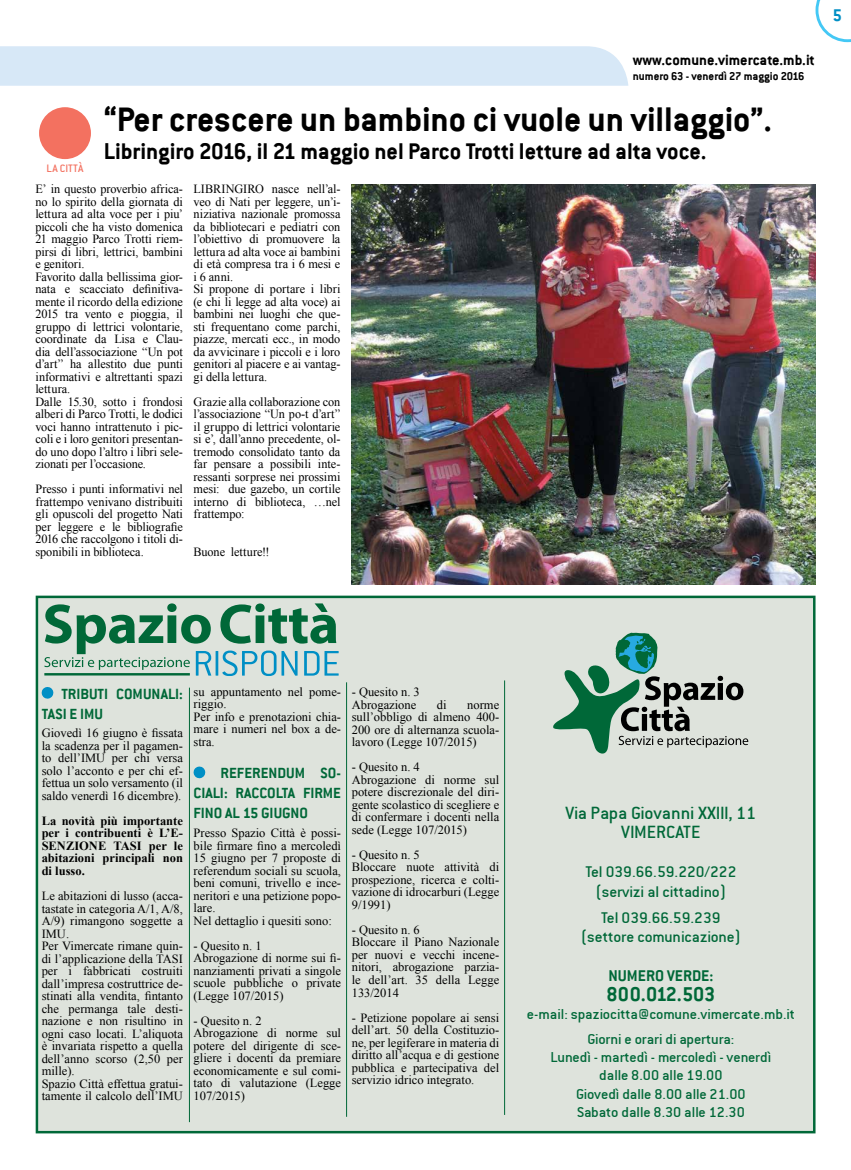
<style>
.page{position:relative;width:851px;height:1170px;background:#fff}
.page>*{position:absolute;margin:0;border:0;box-sizing:border-box;transform-origin:0 0}
.t1{font:700 37.5px "Conduit ITC";color:#000}
.t2{font:700 25px "Conduit ITC";color:#000}
.t3{font:700 22px "Conduit ITC";letter-spacing:-.005em;color:#006838}
.t4{font:19.62px/19.4px "Conduit ITC";color:#006838;text-align:center}
.t5{font:700 18.75px "Conduit ITC";color:#008fc5}
.t6{font:17.12px/19.4px "Conduit ITC";color:#006838;text-align:center}
.t7{font:700 17.12px "Conduit ITC";color:#006838}
.t8{font:700 16.25px/20px "Conduit ITC";color:#006838}
.t9{font:700 16.25px "Conduit ITC";color:#000}
.t10{font:15.88px/18.1px "Conduit ITC";color:#006838;text-align:center}
.t11{font:12.5px/12.5px "Times New Roman";color:#000}
.t12{font:700 12.5px/12.5px "Times New Roman";color:#000;text-align:justify}
.t13{font:700 12.5px "Conduit ITC";color:#000}
.t14{font:11.88px "Conduit ITC";color:#f37160}
</style>
<div class="page">
<div style="left:0;top:46px;width:628px;height:40px;background:#d7e8f7"></div>
<svg style="left:815px;top:0;width:35px;height:42px"></svg>
<div style="left:36px;top:595px;width:779px;height:538px;background:#dee3dc;border:2px solid #006838"></div>
<svg style="left:41px;top:687px;width:12px;height:11px"></svg>
<hr style="left:189px;top:687px;width:1px;height:434px;background:#006838">
<svg style="left:44px;top:603px;width:294px;height:73px"></svg>
<hr style="left:44px;top:673px;width:146px;height:2px;background:#006838">
<svg style="left:553px;top:632px;width:195px;height:122px"></svg>
<div style="left:39px;top:107px;width:52px;height:52px;background:#f37160;border-radius:50%"></div>
<img style="left:351px;top:184px;width:463px;height:400px">
<hr style="left:346px;top:682px;width:1px;height:434px;background:#006838">
<hr style="left:504px;top:680px;width:1px;height:434px;background:#006838">
<svg style="left:193px;top:766px;width:12px;height:12px"></svg>
<h3 class="t9" style="left:632px;top:51px;width:183px">www.comune.vimercate.mb.it</h3>
<p class="t13" style="left:632px;top:69px;width:173px">numero 63 - venerdì 27 maggio 2016</p>
<h1 class="t1" style="left:104px;top:97px;width:669px">“Per crescere un bambino ci vuole un villaggio”.</h1>
<h2 class="t2" style="left:104px;top:136px;width:604px">Libringiro 2016, il 21 maggio nel Parco Trotti letture ad alta voce.</h2>
<p class="t14" style="left:47px;top:162px;width:38px">LA CITTà</p>
<p class="t11" style="left:35px;top:182px;width:149px">E’ in questo proverbio africa&shy;no lo spirito della giornata di lettura ad alta voce per i piu’ piccoli che ha visto domenica<br>21 maggio Parco Trotti riem&shy;pirsi di libri, lettrici, bambini e genitori.<br>Favorito dalla bellissima gior&shy;nata e scacciato definitiva&shy;mente il ricordo della edizione<br>2015 tra vento e pioggia, il gruppo di lettrici volontarie, coordinate da Lisa e Clau&shy;dia dell’associazione “Un pot d’art” ha allestito due punti informativi e altrettanti spazi lettura.<br>Dalle 15.30, sotto i frondosi alberi di Parco Trotti, le dodici voci hanno intrattenuto i pic&shy;coli e i loro genitori presentan&shy;do uno dopo l’altro i libri sele&shy;zionati per l’occasione.</p>
<p class="t11" style="left:35px;top:482px;width:149px;text-align:justify">Presso i punti informativi nel frattempo venivano distribuiti gli opuscoli del progetto Nati per leggere e le bibliografie 2016 che raccolgono i titoli di&shy;sponibili in biblioteca.</p>
<p class="t11" style="left:193px;top:182px;width:148px">LIBRINGIRO nasce nell’al&shy;veo di Nati per leggere, un’i&shy;niziativa nazionale promossa da bibliotecari e pediatri con l’obiettivo di promuovere la lettura ad alta voce ai bambini di età compresa tra i 6 mesi e i 6 anni.<br>Si propone di portare i libri (e chi li legge ad alta voce) ai bambini nei luoghi che que&shy;sti frequentano come parchi, piazze, mercati ecc., in modo da avvicinare i piccoli e i loro genitori al piacere e ai vantag&shy;gi della lettura.</p>
<p class="t11" style="left:193px;top:395px;width:148px;text-align:justify">Grazie alla collaborazione con l’associazione “Un po-t d’art” il gruppo di lettrici volontarie si e’, dall’anno precedente, ol&shy;tremodo consolidato tanto da far pensare a possibili inte&shy;ressanti sorprese nei prossimi mesi: due gazebo, un cortile interno di biblioteca, …nel frattempo:</p>
<p class="t11" style="left:193px;top:545px;width:78px">Buone letture!!</p>
<h3 class="t5" style="left:832px;top:4px;width:11px">5</h3>
<h3 class="t8" style="left:42px;top:683px;width:143px;text-indent:20px">TRIBUTI COMUNALI:<br>TASI E IMU</h3>
<p class="t11" style="left:42px;top:726px;width:143px;text-align:justify">Giovedì 16 giugno è fissata la scadenza per il pagamen&shy;to dell’IMU per chi versa solo l’acconto e per chi ef&shy;fettua un solo versamento (il saldo venerdì 16 dicembre).</p>
<p class="t12" style="left:42px;top:814px;width:143px">La novità più importante per i contribuenti è l’e&shy;sen</p>
<p class="t12" style="left:42px;top:839px;width:143px;text-indent:72px">TASI per le abitazioni principali non di lusso.</p>
<p class="t11" style="left:42px;top:889px;width:143px">Le abitazioni di lusso (acca&shy;tastate in categoria A/1, A/8,<br>A/9) rimangono soggette a<br>IMU.<br>Per Vimercate rimane quin&shy;di l’applicazione della TASI per i fabbricati costruiti dall’impresa costruttrice de&shy;stinati alla vendita, fintanto che permanga tale desti&shy;nazione e non risultino in ogni caso locati. L’aliquota è invariata rispetto a quella dell’anno scorso (2,50 per mille).<br>Spazio Città effettua gratui&shy;tamente il calcolo dell’IMU</p>
<p class="t12" style="left:66px;top:839px;width:18px">zione</p>
<p class="t11" style="left:193px;top:685px;width:149px">su appuntamento nel pome&shy;riggio.<br>Per info e prenotazioni chia&shy;mare i numeri nel box a de&shy;stra.</p>
<h3 class="t8" style="left:193px;top:762px;width:149px;text-align:justify;text-indent:27px">REFERENDUM SO-CIALI: RACCOLTA FIRME FINO AL 15 GIUGNO</h3>
<p class="t11" style="left:193px;top:826px;width:149px">Presso Spazio Città è possi&shy;bile firmare fino a mercoledì<br>15 giugno per 7 proposte di referendum sociali su scuola, beni comuni, trivello e ince&shy;neritori e una petizione popo&shy;lare.<br>Nel dettaglio i quesiti sono:</p>
<p class="t11" style="left:193px;top:938px;width:149px">- Quesito n. 1<br>Abrogazione di norme sui fi&shy;nanziamenti privati a singole scuole pubbliche o private (Legge 107/2015)</p>
<p class="t11" style="left:193px;top:1013px;width:149px">- Quesito n. 2<br>Abrogazione di norme sul potere del dirigente di sce&shy;gliere i docenti da premiare economicamente e sul comi&shy;tato di valutazione (Legge<br>107/2015)</p>
<p class="t11" style="left:352px;top:685px;width:70px">- Quesito n. 3<br>Abrogazione</p>
<p class="t11" style="left:437px;top:698px;width:11px">di</p>
<p class="t11" style="left:352px;top:698px;width:149px;text-align:justify;text-indent:115px">norme sull’obbligo di almeno 400- 200 ore di alternanza scuola&shy;lavoro (Legge 107/2015)</p>
<p class="t11" style="left:352px;top:760px;width:149px">- Quesito n. 4<br>Abrogazione di norme sul potere discrezionale del diri&shy;gente scolastico di scegliere e di confermare i docenti nella sede (Legge 107/2015)</p>
<p class="t11" style="left:352px;top:848px;width:149px">- Quesito n. 5<br>Bloccare nuote attività di prospezione, ricerca e colti&shy;vazione di idrocarburi (Legge<br>9/1991)</p>
<p class="t11" style="left:352px;top:923px;width:149px">- Quesito n. 6<br>Bloccare il Piano Nazionale per nuovi e vecchi incene&shy;nitori, abrogazione parzia&shy;le dell’art. 35 della Legge<br>133/2014</p>
<p class="t11" style="left:352px;top:1010px;width:149px;text-align:justify">- Petizione popolare ai sensi dell’art. 50 della Costituzio&shy;ne, per legiferare in materia di diritto all’acqua e di gestione pubblica e partecipativa del servizio idrico integrato.</p>
<h3 class="t4" style="left:565px;top:803px;width:192px">Via Papa Giovanni XXIII, 11<br>VIMERCATE</h3>
<h3 class="t6" style="left:585px;top:862px;width:152px">Tel 039.66.59.220/222 (servizi al cittadino)</h3>
<h3 class="t6" style="left:581px;top:907px;width:161px">Tel 039.66.59.239 (settore comunicazione)</h3>
<h3 class="t7" style="left:608px;top:965px;width:106px">NUMERO VERDE:</h3>
<h3 class="t3" style="left:606px;top:980px;width:110px">800.012.503</h3>
<p class="t10" style="left:527px;top:1001px;width:269px;line-height:25.1px">e-mail: spaziocitta@comune.vimercate.mb.it<br>Giorni e orari di apertura:</p>
<p class="t10" style="left:550px;top:1047px;width:222px">Lunedì - martedì - mercoledì - venerdì dalle 8.00 alle 19.00<br>Giovedì dalle 8.00 alle 21.00<br>Sabato dalle 8.30 alle 12.30</p>
</div>
